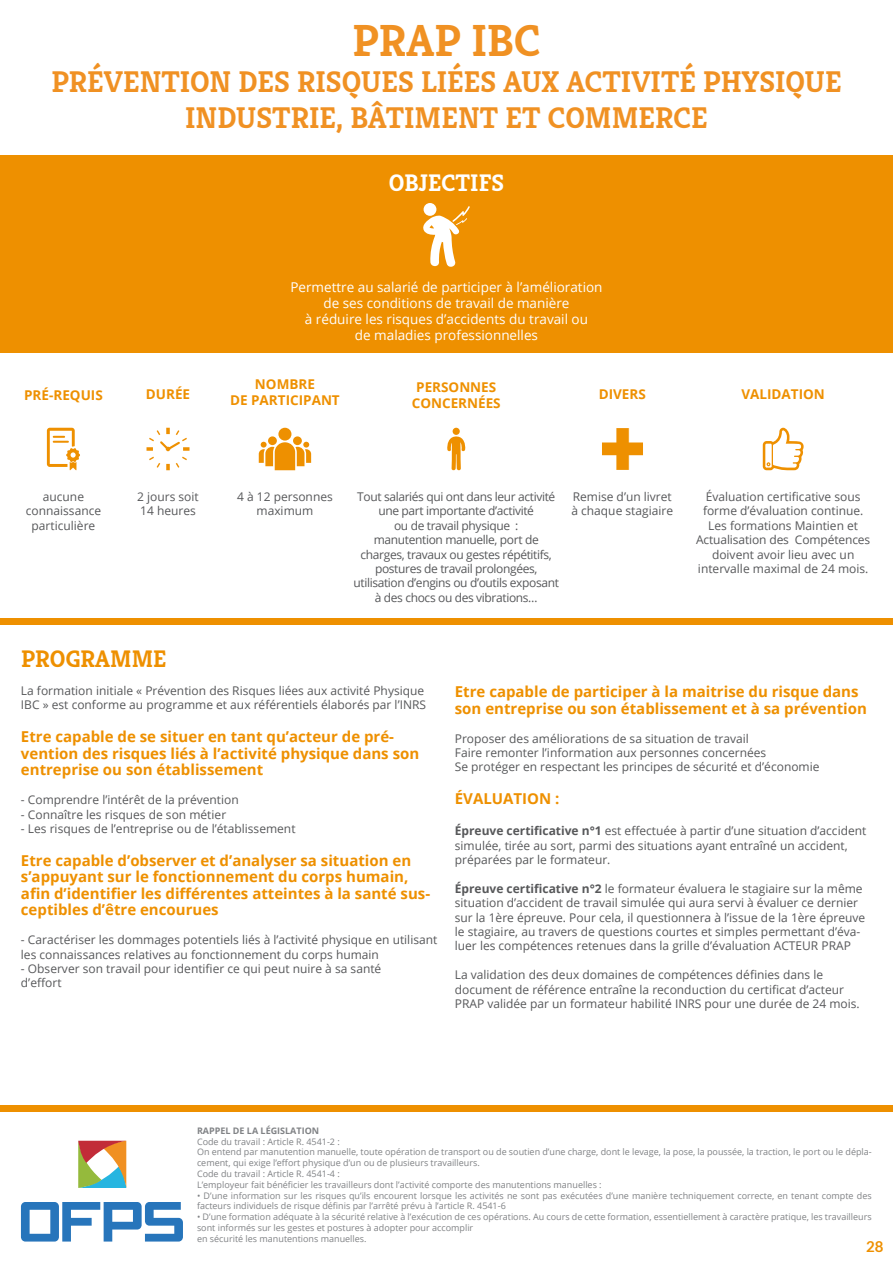
<style>
.page{position:relative;width:893px;height:1263px;background:#fff}
.page>*{position:absolute;margin:0;border:0;box-sizing:border-box;transform-origin:0 0}
.t1{font:700 45px "Kreon";color:#f09123}
.t2{font:700 30px "Kreon";color:#f09123}
.t3{font:700 24px "Kreon";color:#ee9000}
.t4{font:700 24px "Kreon";color:#fff}
.titre_2{font:700 15px/16.5px "Open Sans";color:#ee9000}
.t5{font:700 15px "Lato";color:#ee9000}
.t6{font:13.5px "Open Sans";color:#fff}
.titre_picto{font:700 13.5px/16.2px "Open Sans";color:#ee9000;text-align:center}
.texte{font:12px/14.4px "Open Sans";color:#57585a}
.texte-2{font:12px/14.4px "Open Sans";letter-spacing:-.03em;color:#57585a;text-align:center}
.texte_picto{font:12px "Open Sans";color:#57585a}
.t7{font:9px/10.8px "Open Sans";color:#808285}
.t8{font:700 9px "Open Sans";color:#808285}
.s1{font-weight:700}
</style>
<div class="page">
<svg style="left:78px;top:1141px;width:48px;height:47px"></svg>
<svg style="left:21px;top:1202px;width:162px;height:39px"></svg>
<div style="left:0;top:155px;width:893px;height:198px;background:#ee9000"></div>
<div style="left:0;top:618px;width:893px;height:7px;background:#ee9000"></div>
<div style="left:0;top:1105px;width:893px;height:7px;background:#ee9000"></div>
<svg style="left:424px;top:203px;width:12px;height:13px"></svg>
<svg style="left:423px;top:206px;width:47px;height:61px"></svg>
<svg style="left:147px;top:428px;width:42px;height:42px"></svg>
<svg style="left:259px;top:428px;width:52px;height:42px"></svg>
<div style="left:453px;top:428px;width:7px;height:7px;background:#ee9000;border-radius:50%"></div>
<svg style="left:447px;top:436px;width:19px;height:35px"></svg>
<img style="left:602px;top:428px;width:41px;height:42px">
<svg style="left:47px;top:428px;width:33px;height:42px"></svg>
<svg style="left:763px;top:428px;width:41px;height:42px"></svg>
<p class="t1" style="left:353px;top:12px;width:189px">PRAP IBC</p>
<p class="t2" style="left:51px;top:63px;width:792px">PRÉVENTION DES RISQUES LIÉES AUX ACTIVITÉ PHYSIQUE</p>
<p class="t2" style="left:185px;top:99px;width:524px">INDUSTRIE, BÂTIMENT ET COMMERCE</p>
<p class="t4" style="left:389px;top:167px;width:117px">OBJECTIFS</p>
<p class="t6" style="left:290px;top:277px;width:314px">Permettre au salarié de participer à l’amélioration</p>
<p class="t6" style="left:323px;top:294px;width:247px">de ses conditions de travail de manière</p>
<p class="t6" style="left:305px;top:310px;width:285px">à réduire les risques d’accidents du travail ou</p>
<p class="t6" style="left:355px;top:326px;width:185px">de maladies professionnelles</p>
<p class="titre_picto" style="left:24px;top:387px;width:80px">PRÉ-REQUIS</p>
<p class="titre_picto" style="left:146px;top:386px;width:46px">DURÉE</p>
<p class="titre_picto" style="left:230px;top:376px;width:111px">NOMBRE<br>DE PARTICIPANT</p>
<p class="titre_picto" style="left:412px;top:378px;width:90px">PERSONNES<br>CONCERNÉES</p>
<p class="titre_picto" style="left:599px;top:386px;width:49px">DIVERS</p>
<p class="titre_picto" style="left:741px;top:386px;width:85px">VALIDATION</p>
<p class="texte_picto" style="left:43px;top:488px;width:43px">aucune</p>
<p class="texte_picto" style="left:26px;top:503px;width:77px">connaissance</p>
<p class="texte_picto" style="left:32px;top:517px;width:65px">particulière</p>
<p class="texte_picto" style="left:137px;top:488px;width:63px">2 jours soit</p>
<p class="texte_picto" style="left:140px;top:503px;width:57px">14 heures</p>
<p class="texte" style="left:237px;top:489px;width:97px;text-align:center">4 à 12 personnes maximum</p>
<p class="texte-2" style="left:357px;top:489px;width:200px">Tout salariés qui ont dans leur activité une part importante d’activité</p>
<p class="texte-2" style="left:394px;top:518px;width:126px">ou de travail physique :</p>
<p class="texte-2" style="left:353px;top:532px;width:207px">manutention manuelle, port de charges, travaux ou gestes répétitifs, postures de travail prolongées, utilisation d’engins ou d’outils exposant à des chocs ou des vibrations…</p>
<p class="texte" style="left:573px;top:489px;width:101px">Remise d’un livret</p>
<p class="texte" style="left:571px;top:503px;width:103px">à chaque stagiaire</p>
<p class="texte" style="left:703px;top:489px;width:162px">Évaluation certificative sous forme d’évaluation continue.</p>
<p class="texte" style="left:696px;top:518px;width:176px;text-align:center">Les formations Maintien et<br>Actualisation des Compétences doivent avoir lieu avec un</p>
<p class="texte" style="left:698px;top:561px;width:172px">intervalle maximal de 24 mois.</p>
<p class="t3" style="left:21px;top:644px;width:147px">PROGRAMME</p>
<p class="texte" style="left:21px;top:683px;width:407px">La formation initiale « Prévention des Risques liées aux activité Physique<br>IBC » est conforme au programme et aux référentiels élaborés par l’INRS</p>
<p class="titre_2" style="left:21px;top:728px;width:400px">Etre capable de se situer en tant qu’acteur de pré&shy;vention des risques liés à l’activité physique dans son entreprise ou son établissement</p>
<p class="texte" style="left:21px;top:792px;width:219px">- Comprendre l’intérêt de la prévention</p>
<p class="texte" style="left:21px;top:807px;width:207px">- Connaître les risques de son métier</p>
<p class="texte" style="left:21px;top:821px;width:276px">- Les risques de l’entreprise ou de l’établissement</p>
<p class="titre_2" style="left:21px;top:852px;width:411px">Etre capable d’observer et d’analyser sa situation en s’appuyant sur le fonctionnement du corps humain, afin d’identifier les différentes atteintes à la santé sus&shy;ceptibles d’être encourues</p>
<p class="texte" style="left:21px;top:932px;width:418px">- Caractériser les dommages potentiels liés à l’activité physique en utilisant les connaissances relatives au fonctionnement du corps humain</p>
<p class="texte" style="left:21px;top:961px;width:362px">- Observer son travail pour identifier ce qui peut nuire à sa santé</p>
<p class="texte" style="left:21px;top:975px;width:42px">d’effort</p>
<p class="titre_2" style="left:455px;top:683px;width:414px">Etre capable de participer à la maitrise du risque dans son entreprise ou son établissement et à sa prévention</p>
<p class="texte" style="left:455px;top:731px;width:296px">Proposer des améliorations de sa situation de travail</p>
<p class="texte" style="left:455px;top:745px;width:313px">Faire remonter l’information aux personnes concernées</p>
<p class="texte" style="left:455px;top:759px;width:366px">Se protéger en respectant les principes de sécurité et d’économie</p>
<p class="titre_2" style="left:455px;top:790px;width:106px">ÉVALUATION :</p>
<p class="texte" style="left:455px;top:823px;width:413px"><span class="s1">Épreuve certificative n°1</span> est effectuée à partir d’une situation d’accident simulée, tirée au sort, parmi des situations ayant entraîné un accident, préparées par le formateur.</p>
<p class="texte" style="left:455px;top:881px;width:412px"><span class="s1">Épreuve certificative n°2</span> le formateur évaluera le stagiaire sur la même situation d’accident de travail simulée qui aura servi à évaluer ce dernier sur la 1ère épreuve. Pour cela, il questionnera à l’issue de la 1ère épreuve le stagiaire, au travers de questions courtes et simples permettant d’éva&shy;luer les compétences retenues dans la grille d’évaluation ACTEUR PRAP</p>
<p class="texte" style="left:455px;top:967px;width:370px">La validation des deux domaines de compétences définies dans le</p>
<p class="texte" style="left:455px;top:982px;width:406px">document de référence entraîne la reconduction du certificat d’acteur<br>PRAP validée par un formateur habilité INRS pour une durée de 24 mois.</p>
<p class="t8" style="left:197px;top:1124px;width:124px">RAPPEL DE LA LÉGISLATION</p>
<p class="t7" style="left:197px;top:1136px;width:144px">Code du travail : Article R. 4541-2 :</p>
<p class="t7" style="left:197px;top:1146px;width:676px">On entend par manutention manuelle, toute opération de transport ou de soutien d’une charge, dont le levage, la pose, la poussée, la traction, le port ou le dépla&shy;cement, qui exige l’effort physique d’un ou de plusieurs travailleurs.</p>
<p class="t7" style="left:197px;top:1168px;width:144px">Code du travail : Article R. 4541-4 :</p>
<p class="t7" style="left:197px;top:1179px;width:406px">L’employeur fait bénéficier les travailleurs dont l’activité comporte des manutentions manuelles :</p>
<p class="t7" style="left:197px;top:1190px;width:676px">• D’une information sur les risques qu’ils encourent lorsque les activités ne sont pas exécutées d’une manière techniquement correcte, en tenant compte des facteurs individuels de risque définis par l’arrêté prévu à l’article R. 4541-6</p>
<p class="t7" style="left:197px;top:1211px;width:676px">• D’une formation adéquate à la sécurité relative à l’exécution de ces opérations. Au cours de cette formation, essentiellement à caractère pratique, les travailleurs sont informés sur les gestes et postures à adopter pour accomplir</p>
<p class="t7" style="left:197px;top:1233px;width:171px">en sécurité les manutentions manuelles.</p>
<p class="t5" style="left:866px;top:1238px;width:19px">28</p>
</div>
